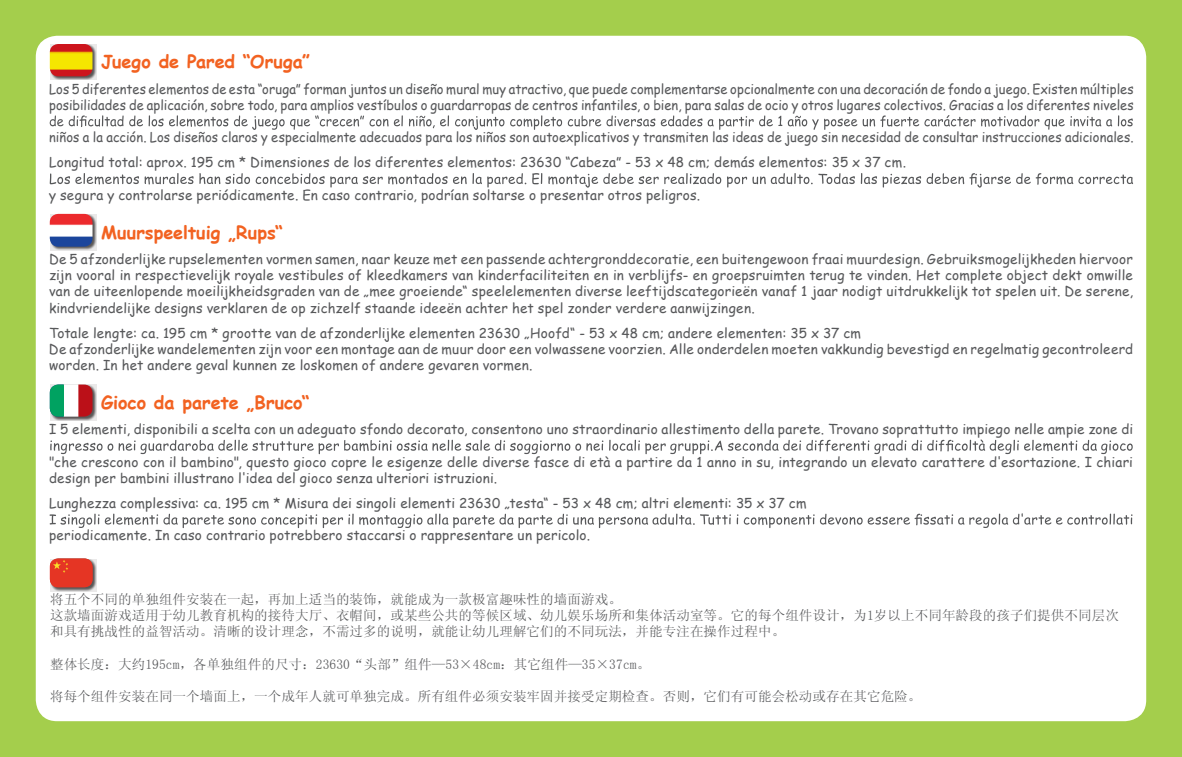
<style>
.page{position:relative;width:1182px;height:757px;background:#fff}
.page>*{position:absolute;margin:0;border:0;box-sizing:border-box;transform-origin:0 0}
.t1{font:700 18px "Comic Sans MS";color:#f26221}
.t2{font:13.5px/16.2px "Comic Sans MS";letter-spacing:.01em;color:#57585a}
.t3{font:13.5px/16.2px "Comic Sans MS";letter-spacing:.01em;color:#57585a;scale:.95 1}
.t4{font:13.5px/16.2px "Sim Sun";letter-spacing:.01em;color:#57585a}
</style>
<div class="page">
<div style="left:0;top:0;width:6px;height:756px;background:#a4ce4c"></div>
<div style="left:6px;top:0;width:1175px;height:756px;background:#a4ce4c"></div>
<div style="left:36px;top:36px;width:1110px;height:684px;background:#fff;border-radius:21px"></div>
<svg style="left:50px;top:115px;width:1082px;height:15px"></svg>
<svg style="left:50px;top:173px;width:1082px;height:14px"></svg>
<svg style="left:50px;top:439px;width:1082px;height:15px"></svg>
<svg style="left:50px;top:513px;width:1082px;height:14px"></svg>
<svg style="left:50px;top:214px;width:46px;height:36px"></svg>
<img style="left:50px;top:214px;width:42px;height:32px">
<svg style="left:50px;top:559px;width:46px;height:32px"></svg>
<svg style="left:50px;top:558px;width:42px;height:29px"></svg>
<svg style="left:50px;top:384px;width:46px;height:36px"></svg>
<img style="left:64px;top:384px;width:28px;height:32px">
<div style="left:50px;top:384px;width:14px;height:32px;background:#00a261"></div>
<svg style="left:50px;top:45px;width:46px;height:35px"></svg>
<img style="left:50px;top:44px;width:42px;height:32px">
<svg style="left:1174px;top:749px;width:8px;height:8px"></svg>
<h1 class="t1" style="left:101px;top:48px;width:210px">Juego de Pared “Oruga”</h1>
<p class="t3" style="left:49px;top:80px;width:1143px">Los 5 diferentes elementos de esta “oruga” forman juntos un diseño mural muy atractivo, que puede complementarse opcionalmente con una decoración de fondo a juego. Existen múltiples posibilidades de aplicación, sobre todo, para amplios vestíbulos o guardarropas de centros infantiles, o bien, para salas de ocio y otros lugares colectivos. Gracias a los diferentes niveles</p>
<p class="t3" style="left:49px;top:124px;width:1143px;line-height:25.2px">niños a la acción. Los diseños claros y especialmente adecuados para los niños son autoexplicativos y transmiten las ideas de juego sin necesidad de consultar instrucciones adicionales.<br>Longitud total: aprox. 195 cm * Dimensiones de los diferentes elementos: 23630 “Cabeza” - 53 x 48 cm; demás elementos: 35 x 37 cm.</p>
<p class="t2" style="left:49px;top:186px;width:652px">y segura y controlarse periódicamente. En caso contrario, podrían soltarse o presentar otros peligros.</p>
<h1 class="t1" style="left:101px;top:219px;width:183px">Muurspeeltuig „Rups“</h1>
<p class="t2" style="left:49px;top:250px;width:1085px;text-align:justify">De 5 afzonderlijke rupselementen vormen samen, naar keuze met een passende achtergronddecoratie, een buitengewoon fraai muurdesign. Gebruiksmogelijkheden hiervoor zijn vooral in respectievelijk royale vestibules of kleedkamers van kinderfaciliteiten en in verblijfs- en groepsruimten terug te vinden. Het complete object dekt omwille van de uiteenlopende moeilijkheidsgraden van de „mee groeiende“ speelelementen diverse leeftijdscategorieën vanaf 1 jaar nodigt uitdrukkelijk tot spelen uit. De serene, kindvriendelijke designs verklaren de op zichzelf staande ideeën achter het spel zonder verdere aanwijzingen.</p>
<p class="t2" style="left:49px;top:324px;width:1085px">Totale lengte: ca. 195 cm * grootte van de afzonderlijke elementen 23630 „Hoofd“ - 53 x 48 cm; andere elementen: 35 x 37 cm<br>De afzonderlijke wandelementen zijn voor een montage aan de muur door een volwassene voorzien. Alle onderdelen moeten vakkundig bevestigd en regelmatig gecontroleerd worden. In het andere geval kunnen ze loskomen of andere gevaren vormen.</p>
<h1 class="t1" style="left:101px;top:389px;width:210px">Gioco da parete „Bruco“</h1>
<p class="t2" style="left:49px;top:420px;width:1085px">I 5 elementi, disponibili a scelta con un adeguato sfondo decorato, consentono uno straordinario allestimento della parete. Trovano soprattutto impiego nelle ampie zone di</p>
<p class="t2" style="left:49px;top:453px;width:1085px">"che crescono con il bambino", questo gioco copre le esigenze delle diverse fasce di età a partire da 1 anno in su, integrando un elevato carattere d'esortazione. I chiari design per bambini illustrano l'idea del gioco senza ulteriori istruzioni.</p>
<p class="t2" style="left:49px;top:494px;width:759px">Lunghezza complessiva: ca. 195 cm * Misura dei singoli elementi 23630 „testa“ - 53 x 48 cm; altri elementi: 35 x 37 cm</p>
<p class="t2" style="left:49px;top:526px;width:542px">periodicamente. In caso contrario potrebbero staccarsi o rappresentare un pericolo.</p>
<p class="t4" style="left:50px;top:590px;width:1070px">将五个不同的单独组件安装在一起，再加上适当的装饰，就能成为一款极富趣味性的墙面游戏。<br>这款墙面游戏适用于幼儿教育机构的接待大厅、衣帽间，或某些公共的等候区域、幼儿娱乐场所和集体活动室等。它的每个组件设计，为1岁以上不同年龄段的孩子们提供不同层次和具有挑战性的益智活动。清晰的设计理念，不需过多的说明，就能让幼儿理解它们的不同玩法，并能专注在操作过程中。</p>
<p class="t4" style="left:50px;top:655px;width:601px">整体长度：大约195cm，各单独组件的尺寸：23630“头部”组件—53×48cm：其它组件—35×37cm。</p>
<p class="t4" style="left:50px;top:687px;width:872px">将每个组件安装在同一个墙面上，一个成年人就可单独完成。所有组件必须安装牢固并接受定期检查。否则，它们有可能会松动或存在其它危险。</p>
</div>
